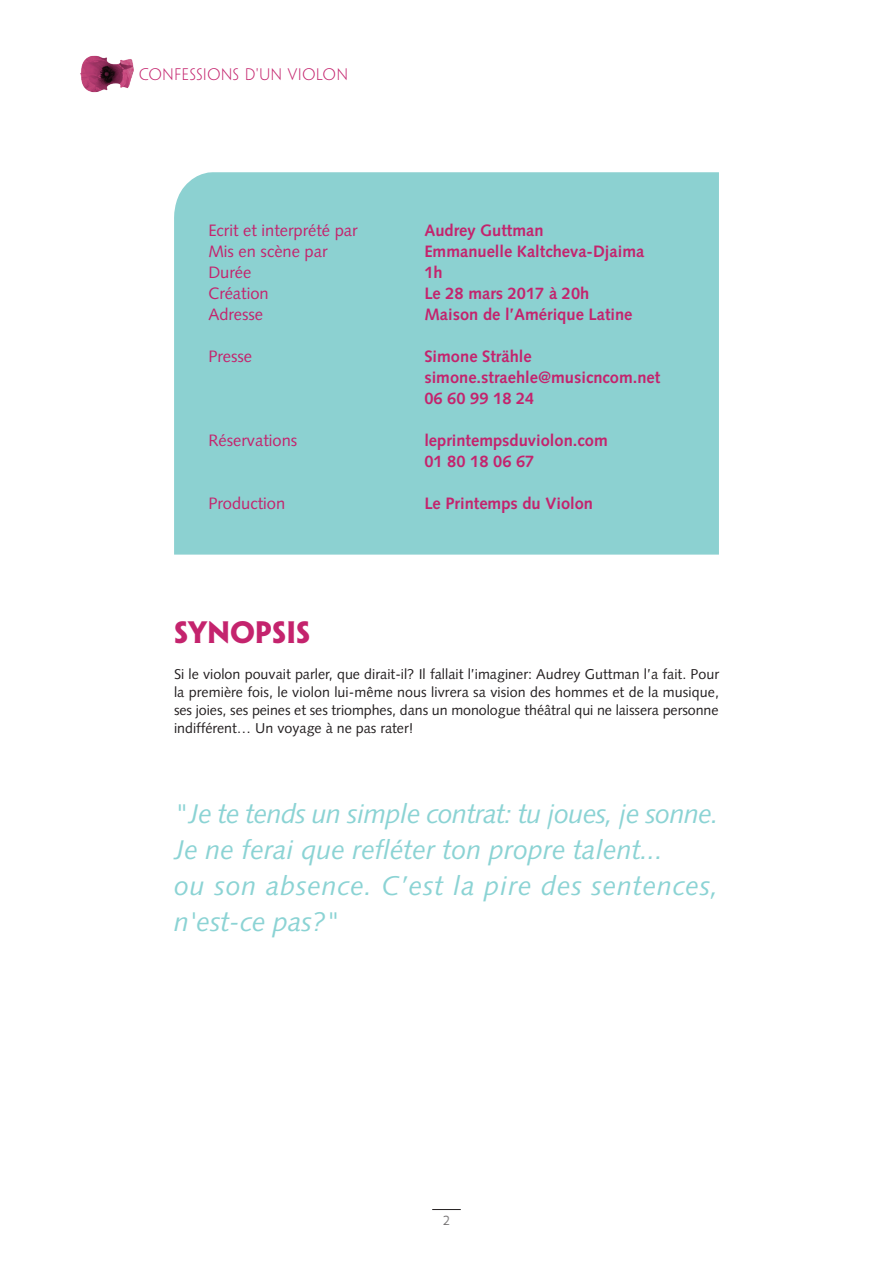
<style>
.page{position:relative;width:893px;height:1263px;background:#fff}
.page>*{position:absolute;margin:0;border:0;box-sizing:border-box;transform-origin:0 0}
.t1{font:700 27.75px "Penumbra Flare Std";color:#c4236d}
.t2{font:italic 27px/36px "Syntax LT Std";color:#8bd3d4}
.t3{font:700 16.5px/21px "Syntax LT Std";color:#c4236d}
.t4{font:16.5px "Syntax LT Std";color:#c4236d}
.t5{font:300 15px "Penumbra Sans Std";letter-spacing:.055em;color:#c4236d}
.t6{font:14.25px/18px "Syntax LT Std";color:#231f20;text-align:justify}
.t7{font:11.85px "Penumbra Sans Std";color:#231f20}
</style>
<div class="page">
<svg style="left:432px;top:1209px;width:29px;height:1px"></svg>
<img style="left:80px;top:55px;width:53px;height:38px">
<div style="left:174px;top:172px;width:545px;height:383px;background:#8cd1d1"></div>
<p class="t5" style="left:139px;top:66px;width:210px">CONFESSIONS D'UN VIOLON</p>
<p class="t4" style="left:208px;top:221px;width:151px">Ecrit et interprété par</p>
<p class="t3" style="left:424px;top:220px;width:121px">Audrey Guttman</p>
<p class="t4" style="left:208px;top:242px;width:121px">Mis en scène par</p>
<p class="t3" style="left:424px;top:241px;width:222px">Emmanuelle Kaltcheva-Djaima</p>
<p class="t4" style="left:208px;top:263px;width:44px">Durée</p>
<p class="t3" style="left:424px;top:262px;width:20px">1h</p>
<p class="t4" style="left:208px;top:284px;width:62px">Création</p>
<p class="t3" style="left:424px;top:283px;width:167px">Le 28 mars 2017 à 20h</p>
<p class="t4" style="left:208px;top:305px;width:56px">Adresse</p>
<p class="t3" style="left:424px;top:304px;width:210px">Maison de l’Amérique Latine</p>
<p class="t4" style="left:208px;top:347px;width:45px">Presse</p>
<p class="t3" style="left:424px;top:346px;width:238px">Simone Strähle simone.straehle@musicncom.net<br>06 60 99 18 24</p>
<p class="t4" style="left:208px;top:431px;width:90px">Réservations</p>
<p class="t3" style="left:424px;top:430px;width:185px">leprintempsduviolon.com<br>01 80 18 06 67</p>
<p class="t4" style="left:208px;top:494px;width:78px">Production</p>
<p class="t3" style="left:424px;top:493px;width:170px">Le Printemps du Violon</p>
<h1 class="t1" style="left:174px;top:614px;width:138px">SYNOPSIS</h1>
<p class="t6" style="left:174px;top:665px;width:547px">Si le violon pouvait parler, que dirait-il? Il fallait l’imaginer: Audrey Guttman l’a fait. Pour la première fois, le violon lui-même nous livrera sa vision des hommes et de la musique, ses joies, ses peines et ses triomphes, dans un monologue théâtral qui ne laissera personne indifférent… Un voyage à ne pas rater!</p>
<h2 class="t2" style="left:174px;top:795px;width:546px">"Je te tends un simple contrat: tu joues, je sonne.<br>Je ne ferai que refléter ton propre talent...<br>ou son absence. C’est la pire des sentences, n'est-ce pas?"</h2>
<p class="t7" style="left:443px;top:1213px;width:8px">2</p>
</div>
